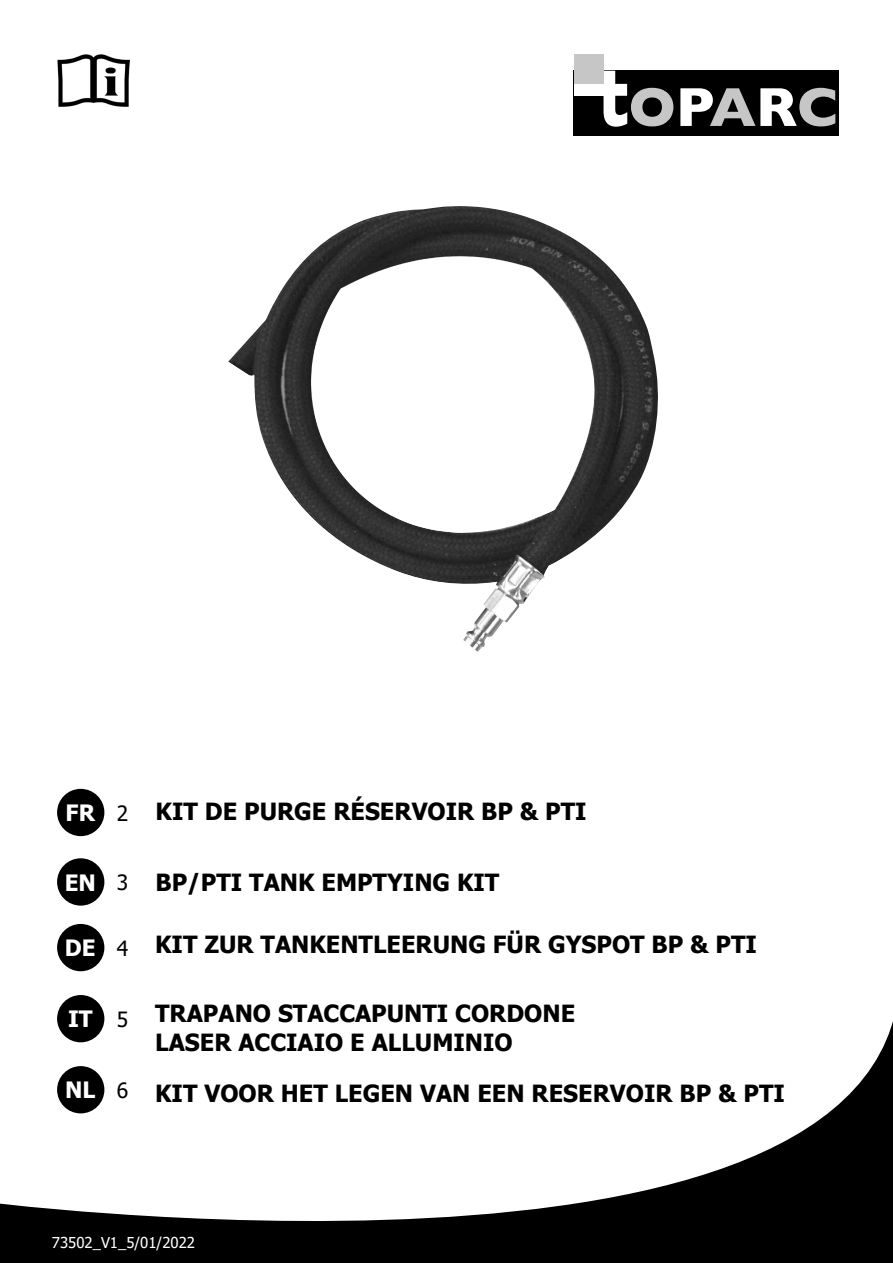
<style>
.page{position:relative;width:893px;height:1263px;background:#fff}
.page>*{position:absolute;margin:0;border:0;box-sizing:border-box;transform-origin:0 0}
.t1{font:700 23.7px/28.3px "Tahoma";color:#000}
.t2{font:700 22.5px "Tahoma";color:#fff}
.t3{font:15px "Tahoma";color:#fff}
.s1{font-weight:400;font-size:21px;color:#000}
</style>
<div class="page">
<svg style="left:0;top:995px;width:893px;height:268px"></svg>
<div style="left:57px;top:789px;width:47px;height:47px;background:#000;border-radius:50%"></div>
<div style="left:57px;top:858px;width:47px;height:48px;background:#000;border-radius:50%"></div>
<div style="left:57px;top:924px;width:47px;height:47px;background:#000;border-radius:50%"></div>
<div style="left:57px;top:995px;width:47px;height:47px;background:#000;border-radius:50%"></div>
<div style="left:57px;top:1066px;width:47px;height:47px;background:#000;border-radius:50%"></div>
<img style="left:228px;top:206px;width:430px;height:446px">
<div style="left:574px;top:71px;width:265px;height:65px;background:#000"></div>
<svg style="left:603px;top:71px;width:70px;height:56px"></svg>
<svg style="left:680px;top:88px;width:155px;height:38px"></svg>
<div style="left:574px;top:66px;width:29px;height:30px;background:#fff"></div>
<div style="left:574px;top:54px;width:29px;height:30px;background:#c6c6c6"></div>
<img style="left:57px;top:54px;width:72px;height:52px">
<p class="t2" style="left:66px;top:797px;width:64px">FR <span class="s1">2</span></p>
<p class="t2" style="left:65px;top:866px;width:65px">EN <span class="s1">3</span></p>
<p class="t2" style="left:65px;top:932px;width:65px">DE <span class="s1">4</span></p>
<p class="t2" style="left:68px;top:1003px;width:62px">IT <span class="s1">5</span></p>
<p class="t2" style="left:65px;top:1074px;width:65px">NL <span class="s1">6</span></p>
<p class="t1" style="left:156px;top:798px;width:433px">KIT DE PURGE RÉSERVOIR BP &amp; PTI</p>
<p class="t1" style="left:156px;top:869px;width:345px">BP/PTI TANK EMPTYING KIT</p>
<p class="t1" style="left:155px;top:931px;width:603px">KIT ZUR TANKENTLEERUNG FÜR GYSPOT BP &amp; PTI</p>
<p class="t1" style="left:155px;top:1000px;width:422px">TRAPANO STACCAPUNTI CORDONE<br>LASER ACCIAIO E ALLUMINIO</p>
<p class="t1" style="left:155px;top:1080px;width:631px">KIT VOOR HET LEGEN VAN EEN RESERVOIR BP &amp; PTI</p>
<p class="t3" style="left:52px;top:1232px;width:145px">73502_V1_5/01/2022</p>
</div>
